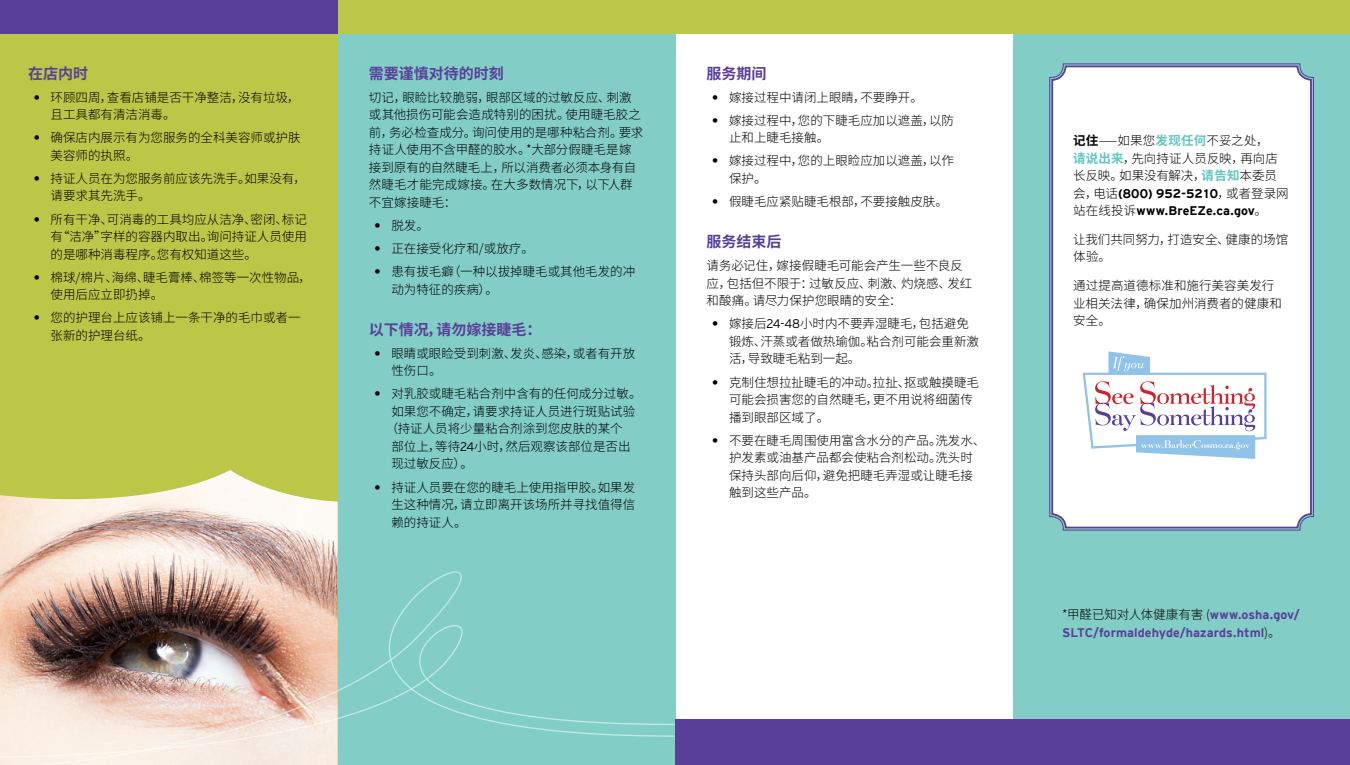
<style>
.page{position:relative;width:1350px;height:765px;background:#fff}
.page>*{position:absolute;margin:0;border:0;box-sizing:border-box;transform-origin:0 0}
.t1{font:700 15px "Source Han Sans SC";color:#5a3f99}
.t2{font:300 12.5px/17.5px "Source Han Sans SC";color:#000}
.t3{font:300 12.5px/17.5px "Source Han Sans SC";color:#000;scale:1.75 1}
.t4{font:700 12.5px/17.5px "Interstate";color:#5a3f99}
.s1{font-family:"Interstate";font-weight:700}
.s2{font-family:"Interstate"}
.s3{font-weight:700}
.s4{font-weight:700;color:#61c7c2}
.s5{font-family:"Source Han Sans SC";font-weight:300;color:#000}
</style>
<div class="page">
<div style="left:338px;top:17px;width:338px;height:748px;background:#82cec7"></div>
<div style="left:0;top:17px;width:337px;height:748px;background:#bcc647"></div>
<div style="left:1012px;top:28px;width:338px;height:731px;background:#82cec7"></div>
<div style="left:338px;top:0;width:1012px;height:34px;background:#bcc647"></div>
<div style="left:0;top:0;width:338px;height:34px;background:#5a3f99"></div>
<div style="left:1049px;top:63px;width:265px;height:468px;background:#fff"></div>
<div style="left:1051px;top:65px;width:261px;height:464px;border:2px solid #5a3f99;border-radius:13px"></div>
<div style="left:676px;top:720px;width:674px;height:45px;background:#5a3f99"></div>
<svg style="left:1083px;top:351px;width:184px;height:108px;background:#e3e5ef"></svg>
<svg style="left:0;top:443px;width:676px;height:322px"></svg>
<h2 class="t1" style="left:28px;top:65px;width:61px">在店内时</h2>
<p class="t2" style="left:51px;top:89px;width:251px;text-indent:-17px"><span class="s1">•</span> 环顾四周，查看店铺是否干净整洁，没有垃圾，且工具都有清洁消毒。</p>
<p class="t2" style="left:51px;top:129px;width:252px;text-indent:-17px"><span class="s1">•</span> 确保店内展示有为您服务的全科美容师或护肤美容师的执照。</p>
<p class="t2" style="left:51px;top:170px;width:257px;text-indent:-17px"><span class="s1">•</span> 持证人员在为您服务前应该先洗手。如果没有，请要求其先洗手。</p>
<p class="t2" style="left:51px;top:211px;width:258px;text-align:justify;text-indent:-17px"><span class="s1">•</span> 所有干净、可消毒的工具均应从洁净、密闭、标记有“洁净”字样的容器内取出。询问持证人员使用的是哪种消毒程序。您有权知道这些。</p>
<p class="t2" style="left:51px;top:269px;width:262px;text-indent:-17px"><span class="s1">•</span> 棉球/棉片、海绵、睫毛膏棒、棉签等一次性物品，使用后应立即扔掉。</p>
<p class="t2" style="left:51px;top:309px;width:252px;text-indent:-17px"><span class="s1">•</span> 您的护理台上应该铺上一条干净的毛巾或者一张新的护理台纸。</p>
<h2 class="t1" style="left:369px;top:65px;width:136px">需要谨慎对待的时刻</h2>
<p class="t2" style="left:369px;top:89px;width:276px">切记，眼睑比较脆弱，眼部区域的过敏反应、刺激或其他损伤可能会造成特别的困扰。使用睫毛胶之前，务必检查成分。询问使用的是哪种粘合剂。要求持证人使用不含甲醛的胶水。*大部分假睫毛是嫁接到原有的自然睫毛上，所以消费者必须本身有自然睫毛才能完成嫁接。在大多数情况下，以下人群不宜嫁接睫毛：</p>
<p class="t2" style="left:375px;top:217px;width:56px"><span class="s1">•</span> 脱发。</p>
<p class="t2" style="left:375px;top:240px;width:161px"><span class="s1">•</span> 正在接受化疗和/或放疗。</p>
<p class="t2" style="left:391px;top:263px;width:245px;text-indent:-17px"><span class="s1">•</span> 患有拔毛癖（一种以拔掉睫毛或其他毛发的冲动为特征的疾病）。</p>
<h2 class="t1" style="left:369px;top:321px;width:174px">以下情况，请勿嫁接睫毛：</h2>
<p class="t2" style="left:391px;top:345px;width:245px;text-indent:-17px"><span class="s1">•</span> 眼睛或眼睑受到刺激、发炎、感染，或者有开放性伤口。</p>
<p class="t2" style="left:375px;top:385px;width:269px"><span class="s1">•</span> 对乳胶或睫毛粘合剂中含有的任何成分过敏。</p>
<p class="t2" style="left:391px;top:403px;width:245px">如果您不确定，请要求持证人员进行斑贴试验</p>
<p class="t2" style="left:386px;top:420px;width:239px">（持证人员将少量粘合剂涂到您皮肤的某个</p>
<p class="t2" style="left:391px;top:438px;width:241px">部位上，等待<span class="s2">24</span>小时，然后观察该部位是否出</p>
<p class="t2" style="left:391px;top:455px;width:83px">现过敏反应）。</p>
<p class="t2" style="left:391px;top:479px;width:245px;text-align:justify;text-indent:-17px"><span class="s1">•</span> 持证人员要在您的睫毛上使用指甲胶。如果发生这种情况，请立即离开该场所并寻找值得信赖的持证人。</p>
<h2 class="t1" style="left:707px;top:65px;width:61px">服务期间</h2>
<p class="t2" style="left:712px;top:89px;width:212px"><span class="s1">•</span> 嫁接过程中请闭上眼睛，不要睁开。</p>
<p class="t2" style="left:729px;top:112px;width:227px;text-indent:-17px"><span class="s1">•</span> 嫁接过程中，您的下睫毛应加以遮盖，以防止和上睫毛接触。</p>
<p class="t2" style="left:729px;top:152px;width:227px;text-indent:-17px"><span class="s1">•</span> 嫁接过程中，您的上眼睑应加以遮盖，以作保护。</p>
<p class="t2" style="left:712px;top:193px;width:237px"><span class="s1">•</span> 假睫毛应紧贴睫毛根部，不要接触皮肤。</p>
<h2 class="t1" style="left:707px;top:233px;width:76px">服务结束后</h2>
<p class="t2" style="left:707px;top:257px;width:267px">请务必记住，嫁接假睫毛可能会产生一些不良反应，包括但不限于：过敏反应、刺激、灼烧感、发红和酸痛。请尽力保护您眼睛的安全：</p>
<p class="t2" style="left:729px;top:315px;width:251px;text-indent:-17px"><span class="s1">•</span> 嫁接后<span class="s2">24-48</span>小时内不要弄湿睫毛，包括避免锻炼、汗蒸或者做热瑜伽。粘合剂可能会重新激活，导致睫毛粘到一起。</p>
<p class="t2" style="left:729px;top:374px;width:251px;text-indent:-17px"><span class="s1">•</span> 克制住想拉扯睫毛的冲动。拉扯、抠或触摸睫毛可能会损害您的自然睫毛，更不用说将细菌传播到眼部区域了。</p>
<p class="t2" style="left:729px;top:432px;width:258px;text-indent:-17px"><span class="s1">•</span> 不要在睫毛周围使用富含水分的产品。洗发水、护发素或油基产品都会使粘合剂松动。洗头时保持头部向后仰，避免把睫毛弄湿或让睫毛接触到这些产品。</p>
<p class="t3" style="left:1073px;top:132px;width:125px"><span class="s3">记住</span>—如果您<span class="s4">发现任何</span>不妥之处，<br><span class="s4">请说出来</span>，先向持证人员反映，再向店长反映。如果没有解决，<span class="s4">请告知</span>本委员会，电话<span class="s1">(800) 952-5210</span>，或者登录网站在线投诉<span class="s1">www.BreEZe.ca.gov</span>。</p>
<p class="t2" style="left:1073px;top:231px;width:217px">让我们共同努力，打造安全、健康的场馆体验。</p>
<p class="t2" style="left:1073px;top:277px;width:210px">通过提高道德标准和施行美容美发行业相关法律，确保加州消费者的健康和安全。</p>
<p class="t4" style="left:1062px;top:606px;width:239px"><span class="s5">*甲醛已知对人体健康有害 (</span>www.osha.gov/<br>SLTC/formaldehyde/hazards.html<span class="s5">)。</span></p>
</div>
